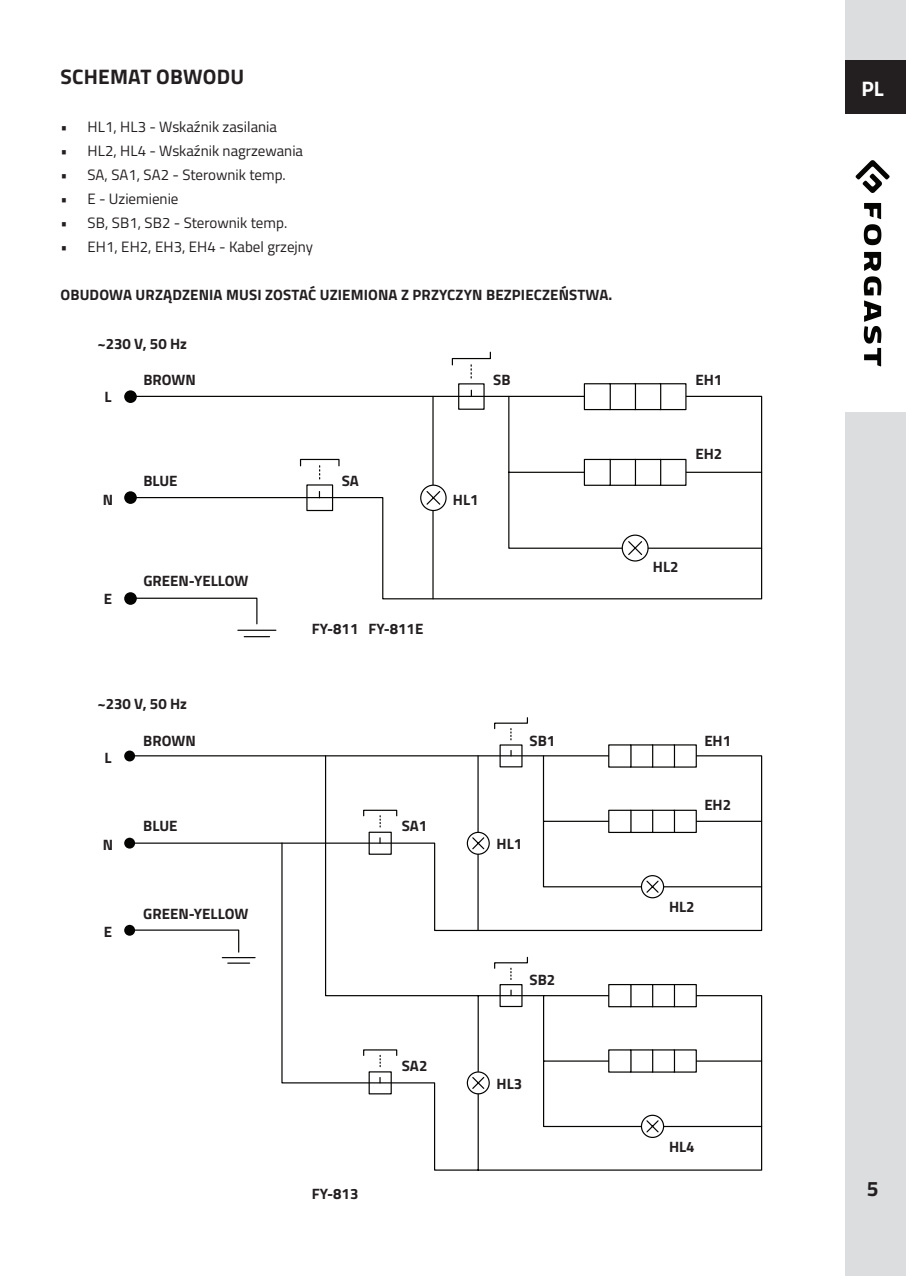
<style>
.page{position:relative;width:906px;height:1276px;background:#fff}
.page>*{position:absolute;margin:0;border:0;box-sizing:border-box;transform-origin:0 0}
.t1{font:700 21px "Titillium Web";letter-spacing:.01em;color:#231f20}
.t2{font:700 21px "Titillium Web";color:#fff}
.t3{font:700 15px "Titillium Web";color:#231f20}
.t4{font:15px "Titillium Web";color:#231f20}
</style>
<div class="page">
<div style="left:845px;top:0;width:61px;height:1276px;background:#dcdddf"></div>
<div style="left:845px;top:60px;width:61px;height:54px;background:#231f20"></div>
<div style="left:845px;top:114px;width:61px;height:298px;background:#fff"></div>
<svg style="left:855px;top:160px;width:34px;height:33px"></svg>
<svg style="left:863px;top:203px;width:18px;height:42px"></svg>
<svg style="left:863px;top:252px;width:18px;height:114px"></svg>
<svg style="left:133px;top:395px;width:299px;height:205px"></svg>
<div style="left:124px;top:390px;width:13px;height:13px;background:#040503;border-radius:50%"></div>
<div style="left:124px;top:491px;width:13px;height:13px;background:#040503;border-radius:50%"></div>
<svg style="left:432px;top:395px;width:331px;height:205px"></svg>
<div style="left:660px;top:384px;width:25px;height:25px;background:#fff"></div>
<div style="left:659px;top:383px;width:27px;height:27px;border:1px solid #040503"></div>
<div style="left:635px;top:384px;width:25px;height:25px;background:#fff"></div>
<div style="left:634px;top:383px;width:27px;height:27px;border:1px solid #040503"></div>
<div style="left:610px;top:384px;width:25px;height:25px;background:#fff"></div>
<div style="left:609px;top:383px;width:27px;height:27px;border:1px solid #040503"></div>
<div style="left:584px;top:384px;width:26px;height:25px;background:#fff"></div>
<div style="left:584px;top:383px;width:27px;height:27px;border:1px solid #040503"></div>
<div style="left:660px;top:460px;width:25px;height:25px;background:#fff"></div>
<div style="left:659px;top:459px;width:27px;height:27px;border:1px solid #040503"></div>
<div style="left:635px;top:460px;width:25px;height:25px;background:#fff"></div>
<div style="left:634px;top:459px;width:27px;height:27px;border:1px solid #040503"></div>
<div style="left:610px;top:460px;width:25px;height:25px;background:#fff"></div>
<div style="left:609px;top:459px;width:27px;height:27px;border:1px solid #040503"></div>
<div style="left:584px;top:460px;width:26px;height:25px;background:#fff"></div>
<div style="left:584px;top:459px;width:27px;height:27px;border:1px solid #040503"></div>
<svg style="left:621px;top:534px;width:28px;height:28px"></svg>
<svg style="left:299px;top:351px;width:192px;height:161px"></svg>
<svg style="left:133px;top:597px;width:144px;height:41px"></svg>
<div style="left:124px;top:592px;width:13px;height:13px;background:#040503;border-radius:50%"></div>
<svg style="left:128px;top:755px;width:153px;height:173px"></svg>
<div style="left:124px;top:750px;width:11px;height:11px;background:#040503;border-radius:50%"></div>
<div style="left:124px;top:837px;width:11px;height:11px;background:#040503;border-radius:50%"></div>
<div style="left:673px;top:744px;width:24px;height:23px;border:1px solid #040503"></div>
<div style="left:630px;top:744px;width:23px;height:23px;border:1px solid #040503"></div>
<div style="left:608px;top:744px;width:23px;height:23px;border:1px solid #040503"></div>
<svg style="left:494px;top:717px;width:34px;height:37px"></svg>
<svg style="left:281px;top:754px;width:482px;height:417px"></svg>
<div style="left:674px;top:984px;width:22px;height:22px;background:#fff"></div>
<div style="left:673px;top:984px;width:24px;height:23px;border:1px solid #040503"></div>
<div style="left:652px;top:984px;width:22px;height:22px;background:#fff"></div>
<div style="left:652px;top:984px;width:23px;height:23px;border:1px solid #040503"></div>
<div style="left:631px;top:984px;width:21px;height:22px;background:#fff"></div>
<div style="left:630px;top:984px;width:23px;height:23px;border:1px solid #040503"></div>
<div style="left:609px;top:984px;width:22px;height:22px;background:#fff"></div>
<div style="left:608px;top:984px;width:23px;height:23px;border:1px solid #040503"></div>
<div style="left:674px;top:1050px;width:22px;height:22px;background:#fff"></div>
<div style="left:673px;top:1049px;width:24px;height:23px;border:1px solid #040503"></div>
<div style="left:652px;top:1050px;width:22px;height:22px;background:#fff"></div>
<div style="left:652px;top:1049px;width:23px;height:23px;border:1px solid #040503"></div>
<div style="left:631px;top:1050px;width:21px;height:22px;background:#fff"></div>
<div style="left:630px;top:1049px;width:23px;height:23px;border:1px solid #040503"></div>
<div style="left:609px;top:1050px;width:22px;height:22px;background:#fff"></div>
<div style="left:608px;top:1049px;width:23px;height:23px;border:1px solid #040503"></div>
<svg style="left:640px;top:1114px;width:25px;height:24px"></svg>
<svg style="left:362px;top:956px;width:166px;height:139px"></svg>
<svg style="left:128px;top:929px;width:128px;height:35px"></svg>
<div style="left:124px;top:925px;width:11px;height:10px;background:#040503;border-radius:50%"></div>
<h1 class="t1" style="left:60px;top:61px;width:185px">SCHEMAT OBWODU</h1>
<p class="t4" style="left:60px;top:116px;width:218px">• HL1, HL3 - Wskaźnik zasilania</p>
<p class="t4" style="left:60px;top:140px;width:244px">• HL2, HL4 - Wskaźnik nagrzewania</p>
<p class="t4" style="left:60px;top:164px;width:227px">• SA, SA1, SA2 - Sterownik temp.</p>
<p class="t4" style="left:60px;top:188px;width:120px">• E - Uziemienie</p>
<p class="t4" style="left:60px;top:212px;width:228px">• SB, SB1, SB2 - Sterownik temp.</p>
<p class="t4" style="left:60px;top:236px;width:254px">• EH1, EH2, EH3, EH4 - Kabel grzejny</p>
<p class="t3" style="left:60px;top:283px;width:553px">OBUDOWA URZĄDZENIA MUSI ZOSTAĆ UZIEMIONA Z PRZYCZYN BEZPIECZEŃSTWA.</p>
<p class="t3" style="left:97px;top:332px;width:91px">~230 V, 50 Hz</p>
<p class="t3" style="left:104px;top:386px;width:9px">L</p>
<p class="t3" style="left:103px;top:488px;width:12px">N</p>
<p class="t3" style="left:104px;top:587px;width:10px">E</p>
<p class="t3" style="left:143px;top:369px;width:54px">BROWN</p>
<p class="t3" style="left:143px;top:469px;width:36px">BLUE</p>
<p class="t3" style="left:143px;top:569px;width:107px">GREEN-YELLOW</p>
<p class="t3" style="left:97px;top:692px;width:91px">~230 V, 50 Hz</p>
<p class="t3" style="left:104px;top:746px;width:9px">L</p>
<p class="t3" style="left:103px;top:833px;width:12px">N</p>
<p class="t3" style="left:104px;top:920px;width:10px">E</p>
<p class="t3" style="left:143px;top:729px;width:54px">BROWN</p>
<p class="t3" style="left:143px;top:814px;width:36px">BLUE</p>
<p class="t3" style="left:143px;top:902px;width:107px">GREEN-YELLOW</p>
<p class="t3" style="left:342px;top:469px;width:19px">SA</p>
<p class="t3" style="left:312px;top:617px;width:113px">FY-811 FY-811E</p>
<p class="t3" style="left:493px;top:369px;width:19px">SB</p>
<p class="t3" style="left:695px;top:369px;width:28px">EH1</p>
<p class="t3" style="left:453px;top:488px;width:27px">HL1</p>
<p class="t3" style="left:695px;top:442px;width:28px">EH2</p>
<p class="t3" style="left:653px;top:555px;width:27px">HL2</p>
<p class="t3" style="left:402px;top:814px;width:27px">SA1</p>
<p class="t3" style="left:402px;top:1054px;width:27px">SA2</p>
<p class="t3" style="left:312px;top:1182px;width:48px">FY-813</p>
<p class="t3" style="left:529px;top:729px;width:27px">SB1</p>
<p class="t3" style="left:704px;top:729px;width:28px">EH1</p>
<p class="t3" style="left:496px;top:832px;width:27px">HL1</p>
<p class="t3" style="left:704px;top:793px;width:28px">EH2</p>
<p class="t3" style="left:669px;top:895px;width:27px">HL2</p>
<p class="t3" style="left:529px;top:968px;width:27px">SB2</p>
<p class="t3" style="left:496px;top:1072px;width:27px">HL3</p>
<p class="t3" style="left:669px;top:1135px;width:27px">HL4</p>
<h1 class="t2" style="left:861px;top:72px;width:24px">PL</h1>
<h1 class="t1" style="left:866px;top:1172px;width:13px">5</h1>
</div>
